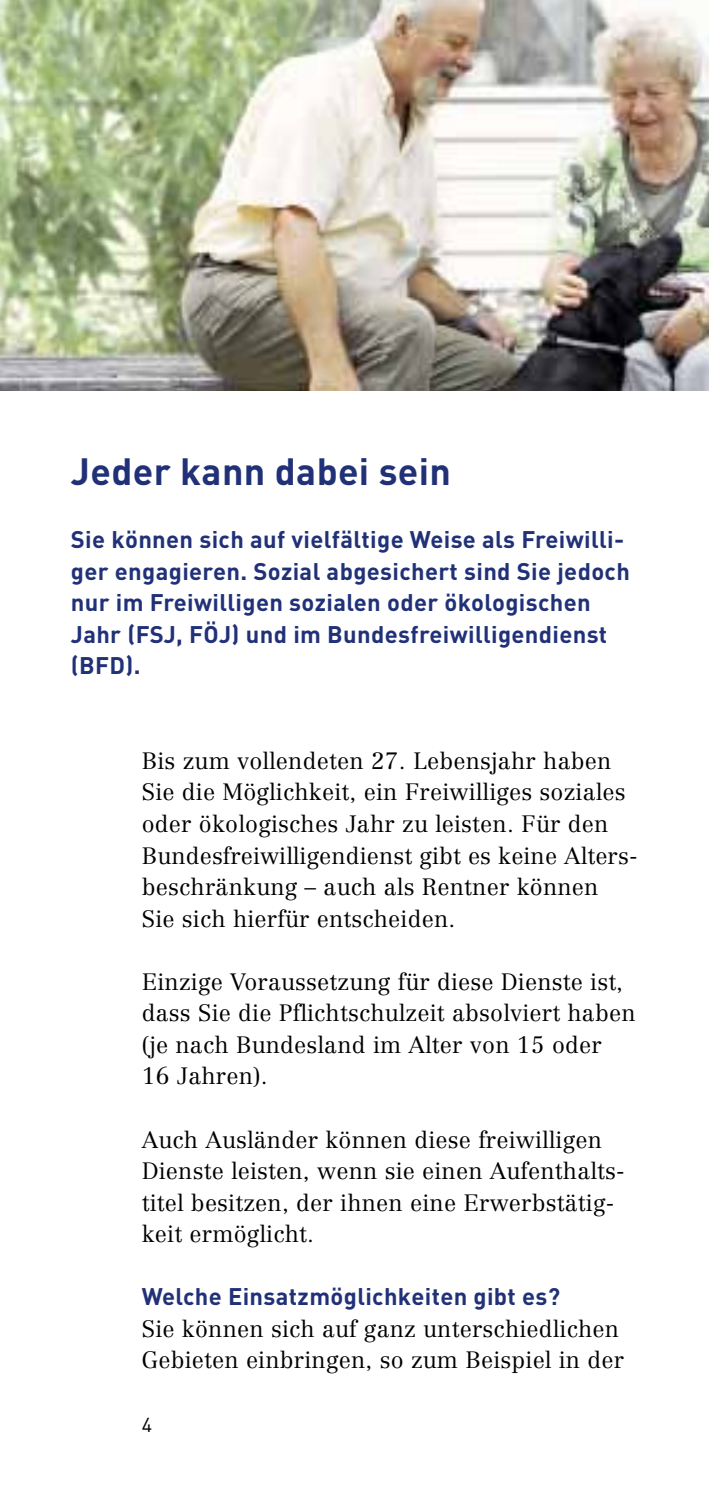
<style>
.page{position:relative;width:709px;height:1489px;background:#fff}
.page>*{position:absolute;margin:0;border:0;box-sizing:border-box;transform-origin:0 0}
.t1{font:700 37.5px "DIN";letter-spacing:.01em;color:#213178}
.t2{font:700 23.75px/31.5px "DIN";letter-spacing:.015em;color:#213178}
.t3{font:300 23.25px/31.5px "Centennial";letter-spacing:.01em;color:#000}
.t4{font:20px "DIN";color:#000}
</style>
<div class="page">
<img style="left:0;top:0;width:709px;height:390px">
<h2 class="t1" style="left:71px;top:447px;width:381px">Jeder kann dabei sein</h2>
<p class="t2" style="left:71px;top:522px;width:560px">Sie können sich auf vielfältige Weise als Freiwilli&shy;ger engagieren. Sozial abgesichert sind Sie jedoch nur im Freiwilligen sozialen oder ökologischen Jahr (FSJ, FÖJ) und im Bundesfreiwilligendienst (BFD).</p>
<p class="t3" style="left:142px;top:744px;width:497px">Bis zum vollendeten 27. Lebensjahr haben Sie die Möglichkeit, ein Freiwilliges soziales oder ökologisches Jahr zu leisten. Für den Bundesfreiwilligendienst gibt es keine Alters&shy;beschränkung – auch als Rentner können<br>Sie sich hierfür entscheiden.</p>
<p class="t3" style="left:142px;top:965px;width:495px">Einzige Voraussetzung für diese Dienste ist, dass Sie die Pflichtschulzeit absolviert haben (je nach Bundesland im Alter von 15 oder<br>16 Jahren).</p>
<p class="t3" style="left:142px;top:1123px;width:484px">Auch Ausländer können diese freiwilligen Dienste leisten, wenn sie einen Aufenthalts&shy;titel besitzen, der ihnen eine Erwerbstätig&shy;keit ermöglicht.</p>
<h3 class="t2" style="left:142px;top:1279px;width:420px">Welche Einsatzmöglichkeiten gibt es?</h3>
<p class="t3" style="left:142px;top:1312px;width:484px">Sie können sich auf ganz unterschiedlichen<br>Gebieten einbringen, so zum Beispiel in der</p>
<p class="t4" style="left:142px;top:1411px;width:12px">4</p>
</div>
